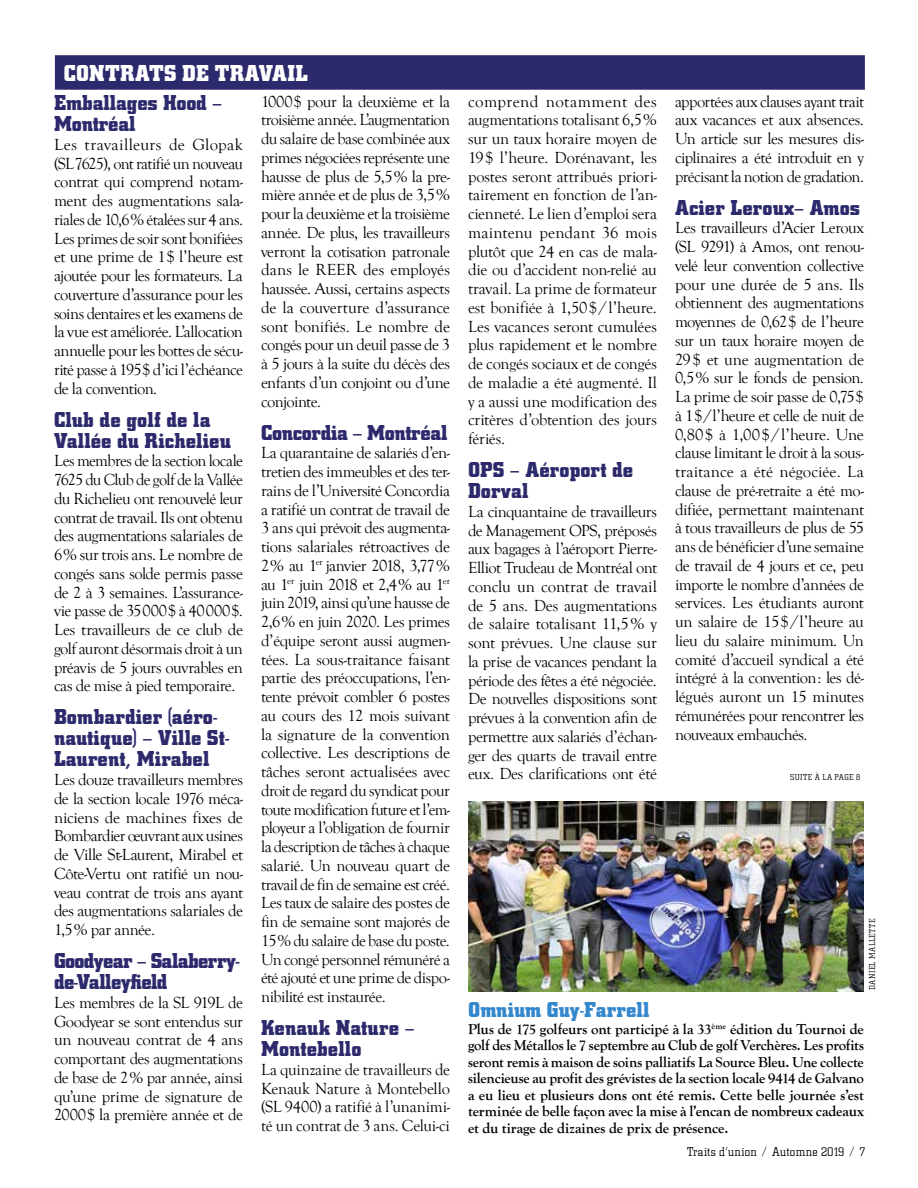
<style>
.page{position:relative;width:918px;height:1188px;background:#fff}
.page>*{position:absolute;margin:0;border:0;box-sizing:border-box;transform-origin:0 0}
.t1{font:700 24px "City D";letter-spacing:.015em;color:#fff}
.t2{font:700 22.5px/21px "City D";letter-spacing:.005em;color:#2c2a6c}
.t3{font:700 22.5px/21px "City D";letter-spacing:-.025em;color:#2c2a6c}
.t4{font:700 22.5px "City D";letter-spacing:-.015em;color:#2c2a6c}
.t5{font:700 22.5px "City D";letter-spacing:.005em;color:#3387cd}
.t6{font:16.5px/18.8px "Goudy Old Style T";letter-spacing:-.025em;color:#000;text-align:justify}
.t7{font:700 15px/16.5px "Goudy Old Style T";letter-spacing:-.005em;color:#000;text-align:justify}
.t8{font:13.5px "City D Ligh";letter-spacing:.02em;color:#000}
.t9{font:9px "City D Ligh";letter-spacing:.045em;color:#000}
</style>
<div class="page">
<div style="left:55px;top:55px;width:810px;height:35px;background:#2c2a6c"></div>
<img style="left:469px;top:801px;width:395px;height:191px">
<h1 class="t1" style="left:64px;top:59px;width:245px">CONTRATS DE TRAVAIL</h1>
<h2 class="t2" style="left:54px;top:92px;width:170px">Emballages Hood –<br>Montréal</h2>
<p class="t6" style="left:54px;top:135px;width:191px">Les travailleurs de Glopak (SL7625), ont ratifié un nouveau contrat qui comprend notam&shy;ment des augmentations sala&shy;riales de 10,6% étalées sur 4 ans.<br>Les primes de soir sont bonifiées et une prime de 1$ l’heure est ajoutée pour les formateurs. La couverture d’assurance pour les soins dentaires et les examens de la vue est améliorée. L’allocation annuelle pour les bottes de sécu&shy;rité passe à 195$ d’ici l’échéance de la convention.</p>
<h2 class="t2" style="left:54px;top:408px;width:178px">Club de golf de la<br>Vallée du Richelieu</h2>
<p class="t6" style="left:54px;top:452px;width:191px">Les membres de la section locale 7625 du Club de golf de la Vallée du Richelieu ont renouvelé leur contrat de travail. Ils ont obtenu des augmentations salariales de 6% sur trois ans. Le nombre de congés sans solde permis passe de 2 à 3 semaines. L’assurance&shy;vie passe de 35000$ à 40000$.<br>Les travailleurs de ce club de golf auront désormais droit à un préavis de 5 jours ouvrables en cas de mise à pied temporaire.</p>
<h2 class="t2" style="left:54px;top:706px;width:177px">Bombardier (aéro&shy;nautique) – Ville St-<br>Laurent, Mirabel</h2>
<p class="t6" style="left:54px;top:771px;width:191px">Les douze travailleurs membres de la section locale 1976 méca&shy;niciens de machines fixes de Bombardier œuvrant aux usines de Ville St-Laurent, Mirabel et Côte-Vertu ont ratifié un nou&shy;veau contrat de trois ans ayant des augmentations salariales de 1,5% par année.</p>
<h2 class="t3" style="left:54px;top:950px;width:187px">Goodyear – Salaberry&shy;de-Valleyfield</h2>
<p class="t6" style="left:54px;top:993px;width:191px">Les membres de la SL 919L de Goodyear se sont entendus sur un nouveau contrat de 4 ans comportant des augmentations de base de 2% par année, ainsi qu’une prime de signature de 2000$ la première année et de</p>
<p class="t6" style="left:261px;top:92px;width:191px">1000$ pour la deuxième et la troisième année. L’augmentation du salaire de base combinée aux primes négociées représente une hausse de plus de 5,5% la pre&shy;mière année et de plus de 3,5% pour la deuxième et la troisième année. De plus, les travailleurs verront la cotisation patronale dans le REER des employés haussée. Aussi, certains aspects de la couverture d’assurance sont bonifiés. Le nombre de congés pour un deuil passe de 3 à 5 jours à la suite du décès des enfants d’un conjoint ou d’une conjointe.</p>
<h2 class="t4" style="left:261px;top:420px;width:188px">Concordia – Montréal</h2>
<p class="t6" style="left:261px;top:444px;width:191px">La quarantaine de salariés d’en&shy;tretien des immeubles et des ter&shy;rains de l’Université Concordia a ratifié un contrat de travail de 3 ans qui prévoit des augmenta&shy;tions salariales rétroactives de 2% au 1<sup>er</sup> janvier 2018, 3,77% au 1<sup>er</sup> juin 2018 et 2,4% au 1<sup>er </sup>juin 2019, ainsi qu’une hausse de 2,6% en juin 2020. Les primes d’équipe seront aussi augmen&shy;tées. La sous-traitance faisant partie des préoccupations, l’en&shy;tente prévoit combler 6 postes au cours des 12 mois suivant la signature de la convention collective. Les descriptions de tâches seront actualisées avec droit de regard du syndicat pour toute modification future et l’em&shy;ployeur a l’obligation de fournir la description de tâches à chaque salarié. Un nouveau quart de travail de fin de semaine est créé.<br>Les taux de salaire des postes de fin de semaine sont majorés de 15% du salaire de base du poste.<br>Un congé personnel rémunéré a été ajouté et une prime de dispo&shy;nibilité est instaurée.</p>
<h2 class="t2" style="left:261px;top:1017px;width:155px">Kenauk Nature –<br>Montebello</h2>
<p class="t6" style="left:261px;top:1060px;width:191px">La quinzaine de travailleurs de Kenauk Nature à Montebello (SL 9400) a ratifié à l’unanimi&shy;té un contrat de 3 ans. Celui-ci</p>
<p class="t6" style="left:468px;top:92px;width:191px">comprend notamment des augmentations totalisant 6,5% sur un taux horaire moyen de 19$ l’heure. Dorénavant, les postes seront attribués priori&shy;tairement en fonction de l’an&shy;cienneté. Le lien d’emploi sera maintenu pendant 36 mois plutôt que 24 en cas de mala&shy;die ou d’accident non-relié au travail. La prime de formateur est bonifiée à 1,50$/l’heure.<br>Les vacances seront cumulées plus rapidement et le nombre de congés sociaux et de congés de maladie a été augmenté. Il y a aussi une modification des critères d’obtention des jours fériés.</p>
<h2 class="t2" style="left:468px;top:459px;width:167px">OPS – Aéroport de<br>Dorval</h2>
<p class="t6" style="left:468px;top:502px;width:191px">La cinquantaine de travailleurs de Management OPS, préposés aux bagages à l’aéroport Pierre-Elliot Trudeau de Montréal ont conclu un contrat de travail de 5 ans. Des augmentations de salaire totalisant 11,5% y sont prévues. Une clause sur la prise de vacances pendant la période des fêtes a été négociée.<br>De nouvelles dispositions sont prévues à la convention afin de permettre aux salariés d’échan&shy;ger des quarts de travail entre eux. Des clarifications ont été</p>
<p class="t6" style="left:675px;top:92px;width:191px">apportées aux clauses ayant trait aux vacances et aux absences.<br>Un article sur les mesures dis&shy;ciplinaires a été introduit en y précisant la notion de gradation.</p>
<h2 class="t2" style="left:675px;top:196px;width:187px">Acier Leroux– Amos</h2>
<p class="t6" style="left:675px;top:219px;width:191px">Les travailleurs d’Acier Leroux (SL 9291) à Amos, ont renou&shy;velé leur convention collective pour une durée de 5 ans. Ils obtiennent des augmentations moyennes de 0,62$ de l’heure sur un taux horaire moyen de 29$ et une augmentation de 0,5% sur le fonds de pension.<br>La prime de soir passe de 0,75$ à 1$/l’heure et celle de nuit de 0,80$ à 1,00$/l’heure. Une clause limitant le droit à la sous&shy;traitance a été négociée. La clause de pré-retraite a été mo&shy;difiée, permettant maintenant à tous travailleurs de plus de 55 ans de bénéficier d’une semaine de travail de 4 jours et ce, peu importe le nombre d’années de services. Les étudiants auront un salaire de 15$/l’heure au lieu du salaire minimum. Un comité d’accueil syndical a été intégré à la convention: les dé&shy;légués auront un 15 minutes rémunérées pour rencontrer les nouveaux embauchés.</p>
<p class="t9" style="left:790px;top:772px;width:72px">SUITE À LA PAGE 8</p>
<p class="t9" style="left:868px;top:990px;width:73px;rotate:-90deg">DANIEL MALLETTE</p>
<h2 class="t5" style="left:468px;top:997px;width:183px">Omnium Guy-Farrell</h2>
<p class="t7" style="left:468px;top:1021px;width:398px">Plus de 175 golfeurs ont participé à la 33<sup>ème</sup> édition du Tournoi de golf des Métallos le 7 septembre au Club de golf Verchères. Les profits seront remis à maison de soins palliatifs La Source Bleu. Une collecte silencieuse au profit des grévistes de la section locale 9414 de Galvano a eu lieu et plusieurs dons ont été remis. Cette belle journée s’est terminée de belle façon avec la mise à l’encan de nombreux cadeaux et du tirage de dizaines de prix de présence.</p>
<p class="t8" style="left:687px;top:1145px;width:180px">Traits d’union / Automne 2019 / 7</p>
</div>
